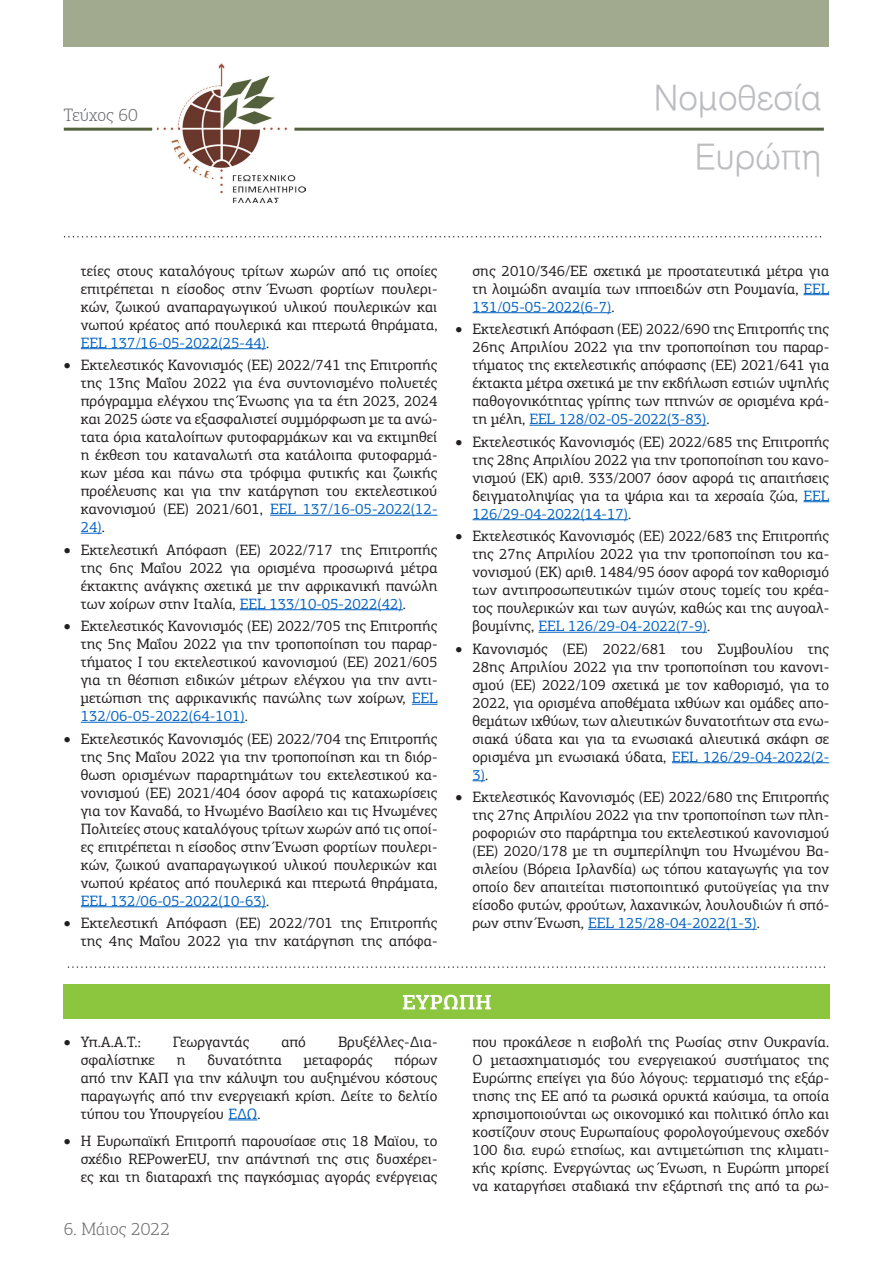
<style>
.page{position:relative;width:893px;height:1263px;background:#fff}
.page>*{position:absolute;margin:0;border:0;box-sizing:border-box;transform-origin:0 0}
.t1{font:34.5px "UN Helvetica Light Normal";color:#bcbdc0}
.t2{font:300 18px "PF Agora Slab Pro";color:#6c6d70}
.t3{font:15px/18px "PF Agora Slab Pro";color:#231f20;text-align:justify}
.s1{color:#0563c1}
</style>
<div class="page">
<img style="left:157px;top:64px;width:148px;height:139px">
<hr style="left:64px;top:128px;width:88px;height:3px;background:#55613c">
<hr style="left:294px;top:128px;width:530px;height:3px;background:#55613c">
<div style="left:64px;top:0;width:765px;height:47px;background:#a1aa8f"></div>
<svg style="left:65px;top:236px;width:756px;height:1px"></svg>
<svg style="left:69px;top:966px;width:756px;height:2px"></svg>
<hr style="left:81px;top:348px;width:185px;height:1px;background:#0563c1">
<hr style="left:270px;top:515px;width:167px;height:1px;background:#0563c1">
<svg style="left:81px;top:533px;width:21px;height:1px"></svg>
<hr style="left:240px;top:609px;width:163px;height:1px;background:#0563c1">
<svg style="left:412px;top:704px;width:25px;height:1px"></svg>
<hr style="left:81px;top:722px;width:164px;height:1px;background:#0563c1">
<hr style="left:81px;top:906px;width:185px;height:1px;background:#0563c1">
<svg style="left:803px;top:294px;width:26px;height:1px"></svg>
<hr style="left:472px;top:312px;width:139px;height:1px;background:#0563c1">
<hr style="left:529px;top:425px;width:177px;height:1px;background:#0563c1">
<svg style="left:803px;top:501px;width:26px;height:1px"></svg>
<hr style="left:472px;top:519px;width:156px;height:1px;background:#0563c1">
<hr style="left:538px;top:632px;width:169px;height:1px;background:#0563c1">
<hr style="left:672px;top:762px;width:157px;height:1px;background:#0563c1">
<svg style="left:472px;top:780px;width:13px;height:1px"></svg>
<hr style="left:588px;top:929px;width:169px;height:1px;background:#0563c1">
<div style="left:64px;top:984px;width:765px;height:35px;background:#8bc63e"></div>
<svg style="left:403px;top:995px;width:88px;height:14px"></svg>
<svg style="left:228px;top:1119px;width:29px;height:1px"></svg>
<p class="t2" style="left:64px;top:105px;width:76px">Τεύχος 60</p>
<p class="t1" style="left:654px;top:79px;width:169px">Νομοθεσία</p>
<p class="t1" style="left:695px;top:137px;width:128px">Ευρώπη</p>
<p class="t3" style="left:81px;top:261px;width:358px">τείες στους καταλόγους τρίτων χωρών από τις οποίες επιτρέπεται η είσοδος στην Ένωση φορτίων πουλερι&shy;κών, ζωικού αναπαραγωγικού υλικού πουλερικών και νωπού κρέατος από πουλερικά και πτερωτά θηράματα, <span class="s1">EEL 137/16-05-2022(25-44)</span>.</p>
<p class="t3" style="left:81px;top:356px;width:358px;text-indent:-17px">• Εκτελεστικός Κανονισμός (ΕΕ) 2022/741 της Επιτροπής της 13ης Μαΐου 2022 για ένα συντονισμένο πολυετές πρόγραμμα ελέγχου της Ένωσης για τα έτη 2023, 2024 και 2025 ώστε να εξασφαλιστεί συμμόρφωση με τα ανώ&shy;τατα όρια καταλοίπων φυτοφαρμάκων και να εκτιμηθεί η έκθεση του καταναλωτή στα κατάλοιπα φυτοφαρμά&shy;κων μέσα και πάνω στα τρόφιμα φυτικής και ζωικής προέλευσης και για την κατάργηση του εκτελεστικού κανονισμού (ΕΕ) 2021/601, <span class="s1">EEL 137/16-05-2022(12- 24)</span>.</p>
<p class="t3" style="left:81px;top:540px;width:358px;text-indent:-17px">• Εκτελεστική Απόφαση (ΕΕ) 2022/717 της Επιτροπής της 6ης Μαΐου 2022 για ορισμένα προσωρινά μέτρα έκτακτης ανάγκης σχετικά με την αφρικανική πανώλη των χοίρων στην Ιταλία, <span class="s1">EEL 133/10-05-2022(42)</span>.</p>
<p class="t3" style="left:81px;top:617px;width:358px;text-indent:-17px">• Εκτελεστικός Κανονισμός (ΕΕ) 2022/705 της Επιτροπής της 5ης Μαΐου 2022 για την τροποποίηση του παραρ&shy;τήματος I του εκτελεστικού κανονισμού (ΕΕ) 2021/605 για τη θέσπιση ειδικών μέτρων ελέγχου για την αντι&shy;μετώπιση της αφρικανικής πανώλης των χοίρων, <span class="s1">EEL 132/06-05-2022(64-101)</span>.</p>
<p class="t3" style="left:81px;top:729px;width:358px;text-indent:-17px">• Εκτελεστικός Κανονισμός (ΕΕ) 2022/704 της Επιτροπής της 5ης Μαΐου 2022 για την τροποποίηση και τη διόρ&shy;θωση ορισμένων παραρτημάτων του εκτελεστικού κα&shy;νονισμού (ΕΕ) 2021/404 όσον αφορά τις καταχωρίσεις για τον Καναδά, το Ηνωμένο Βασίλειο και τις Ηνωμένες Πολιτείες στους καταλόγους τρίτων χωρών από τις οποί&shy;ες επιτρέπεται η είσοδος στην Ένωση φορτίων πουλερι&shy;κών, ζωικού αναπαραγωγικού υλικού πουλερικών και νωπού κρέατος από πουλερικά και πτερωτά θηράματα, <span class="s1">EEL 132/06-05-2022(10-63)</span>.</p>
<p class="t3" style="left:64px;top:914px;width:375px;text-align:right">• Εκτελεστική Απόφαση (ΕΕ) 2022/701 της Επιτροπής της 4ης Μαΐου 2022 για την κατάργηση της απόφα-</p>
<p class="t3" style="left:472px;top:261px;width:358px">σης 2010/346/ΕΕ σχετικά με προστατευτικά μέτρα για τη λοιμώδη αναιμία των ιπποειδών στη Ρουμανία, <span class="s1">EEL 131/05-05-2022(6-7)</span>.</p>
<p class="t3" style="left:472px;top:320px;width:358px;text-indent:-17px">• Εκτελεστική Απόφαση (ΕΕ) 2022/690 της Επιτροπής της 26ης Απριλίου 2022 για την τροποποίηση του παραρ&shy;τήματος της εκτελεστικής απόφασης (ΕΕ) 2021/641 για έκτακτα μέτρα σχετικά με την εκδήλωση εστιών υψηλής παθογονικότητας γρίπης των πτηνών σε ορισμένα κρά&shy;τη μέλη, <span class="s1">EEL 128/02-05-2022(3-83)</span>.</p>
<p class="t3" style="left:472px;top:432px;width:358px;text-indent:-17px">• Εκτελεστικός Κανονισμός (ΕΕ) 2022/685 της Επιτροπής της 28ης Απριλίου 2022 για την τροποποίηση του κανο&shy;νισμού (ΕΚ) αριθ. 333/2007 όσον αφορά τις απαιτήσεις δειγματοληψίας για τα ψάρια και τα χερσαία ζώα, <span class="s1">EEL 126/29-04-2022(14-17)</span>.</p>
<p class="t3" style="left:472px;top:527px;width:358px;text-indent:-17px">• Εκτελεστικός Κανονισμός (ΕΕ) 2022/683 της Επιτροπής της 27ης Απριλίου 2022 για την τροποποίηση του κα&shy;νονισμού (ΕΚ) αριθ. 1484/95 όσον αφορά τον καθορισμό των αντιπροσωπευτικών τιμών στους τομείς του κρέα&shy;τος πουλερικών και των αυγών, καθώς και της αυγοαλ&shy;βουμίνης, <span class="s1">EEL 126/29-04-2022(7-9)</span>.</p>
<p class="t3" style="left:472px;top:639px;width:358px;text-indent:-17px">• Κανονισμός (ΕΕ) 2022/681 του Συμβουλίου της 28ης Απριλίου 2022 για την τροποποίηση του κανονι&shy;σμού (ΕΕ) 2022/109 σχετικά με τον καθορισμό, για το 2022, για ορισμένα αποθέματα ιχθύων και ομάδες απο&shy;θεμάτων ιχθύων, των αλιευτικών δυνατοτήτων στα ενω&shy;σιακά ύδατα και για τα ενωσιακά αλιευτικά σκάφη σε ορισμένα μη ενωσιακά ύδατα, <span class="s1">EEL 126/29-04-2022(2- 3)</span>.</p>
<p class="t3" style="left:472px;top:788px;width:358px;text-indent:-17px">• Εκτελεστικός Κανονισμός (ΕΕ) 2022/680 της Επιτροπής της 27ης Απριλίου 2022 για την τροποποίηση των πλη&shy;ροφοριών στο παράρτημα του εκτελεστικού κανονισμού (ΕΕ) 2020/178 με τη συμπερίληψη του Ηνωμένου Βα&shy;σιλείου (Βόρεια Ιρλανδία) ως τόπου καταγωγής για τον οποίο δεν απαιτείται πιστοποιητικό φυτοϋγείας για την είσοδο φυτών, φρούτων, λαχανικών, λουλουδιών ή σπό&shy;ρων στην Ένωση, <span class="s1">EEL 125/28-04-2022(1-3)</span>.</p>
<p class="t3" style="left:64px;top:1032px;width:79px">• Υπ.Α.Α.Τ.:</p>
<p class="t3" style="left:173px;top:1032px;width:78px">Γεωργαντάς</p>
<p class="t3" style="left:281px;top:1032px;width:26px">από</p>
<p class="t3" style="left:338px;top:1032px;width:101px">Βρυξέλλες-Δια-</p>
<p class="t3" style="left:81px;top:1050px;width:76px">σφαλίστηκε</p>
<p class="t3" style="left:177px;top:1050px;width:10px">η</p>
<p class="t3" style="left:208px;top:1050px;width:76px">δυνατότητα</p>
<p class="t3" style="left:304px;top:1050px;width:70px">μεταφοράς</p>
<p class="t3" style="left:81px;top:1050px;width:358px;text-indent:314px">πόρων από την ΚΑΠ για την κάλυψη του αυξημένου κόστους παραγωγής από την ενεργειακή κρίση. Δείτε το δελτίο τύπου του Υπουργείου <span class="s1">ΕΔΩ</span>.</p>
<p class="t3" style="left:81px;top:1131px;width:358px;text-indent:-17px">• Η Ευρωπαϊκή Επιτροπή παρουσίασε στις 18 Μαϊου, το σχέδιο REPowerEU, την απάντησή της στις δυσχέρει&shy;ες και τη διαταραχή της παγκόσμιας αγοράς ενέργειας</p>
<p class="t2" style="left:64px;top:1218px;width:108px">6. Μάιος 2022</p>
<p class="t3" style="left:472px;top:1032px;width:358px">που προκάλεσε η εισβολή της Ρωσίας στην Ουκρανία.<br>Ο μετασχηματισμός του ενεργειακού συστήματος της Ευρώπης επείγει για δύο λόγους: τερματισμό της εξάρ&shy;τησης της ΕΕ από τα ρωσικά ορυκτά καύσιμα, τα οποία χρησιμοποιούνται ως οικονομικό και πολιτικό όπλο και κοστίζουν στους Ευρωπαίους φορολογούμενους σχεδόν 100 δισ. ευρώ ετησίως, και αντιμετώπιση της κλιματι&shy;κής κρίσης. Ενεργώντας ως Ένωση, η Ευρώπη μπορεί να καταργήσει σταδιακά την εξάρτησή της από τα ρω-</p>
</div>
